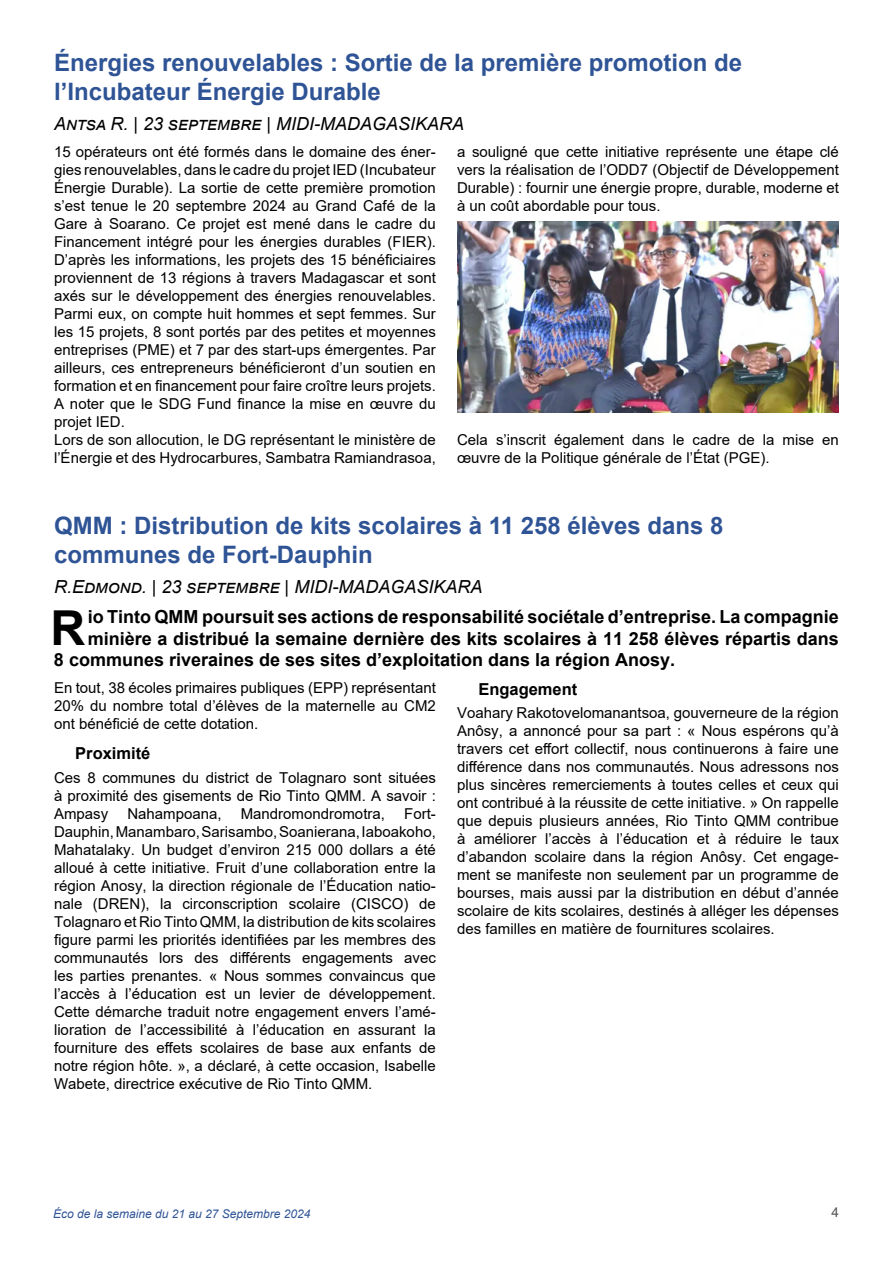
<style>
.page{position:relative;width:893px;height:1263px;background:#fff}
.page>*{position:absolute;margin:0;border:0;box-sizing:border-box;transform-origin:0 0}
.t1{font:700 48.15px "Arial";color:#000}
.t2{font:700 24px/28.8px "Arial";color:#2f5496}
.t3{font:700 18px "Arial";color:#000}
.t4{font:italic 18px "Arial";color:#000}
.t5{font:700 16.5px "Arial";color:#000}
.t6{font:15px/18px "Arial";color:#000;text-align:justify}
.t7{font:13.5px "Arial";color:#525252}
.t8{font:italic 12px "Arial";color:#2f5496}
</style>
<div class="page">
<img style="left:457px;top:222px;width:382px;height:190px">
<h2 class="t2" style="left:54px;top:49px;width:690px">Énergies renouvelables : Sortie de la première promotion de l’Incubateur Énergie Durable</h2>
<p class="t4" style="left:54px;top:112px;width:412px">Antsa R. | 23 septembre | MIDI-MADAGASIKARA</p>
<p class="t6" style="left:54px;top:143px;width:383px;text-align:left">15 opérateurs ont été formés dans le domaine des éner&shy;gies renouvelables, dans le cadre du projet IED (Incubateur Énergie Durable). La sortie de cette première promotion s’est tenue le 20 septembre 2024 au Grand Café de la Gare à Soarano. Ce projet est mené dans le cadre du Financement intégré pour les énergies durables (FIER).<br>D’après les informations, les projets des 15 bénéficiaires proviennent de 13 régions à travers Madagascar et sont axés sur le développement des énergies renouvelables.<br>Parmi eux, on compte huit hommes et sept femmes. Sur les 15 projets, 8 sont portés par des petites et moyennes entreprises (PME) et 7 par des start-ups émergentes. Par ailleurs, ces entrepreneurs bénéficieront d’un soutien en formation et en financement pour faire croître leurs projets.<br>A noter que le SDG Fund finance la mise en œuvre du projet IED.<br>Lors de son allocution, le DG représentant le ministère de l’Énergie et des Hydrocarbures, Sambatra Ramiandrasoa,</p>
<p class="t6" style="left:457px;top:143px;width:383px">a souligné que cette initiative représente une étape clé vers la réalisation de l’ODD7 (Objectif de Développement Durable) : fournir une énergie propre, durable, moderne et à un coût abordable pour tous.</p>
<p class="t6" style="left:457px;top:431px;width:383px">Cela s’inscrit également dans le cadre de la mise en œuvre de la Politique générale de l’État (PGE).</p>
<h2 class="t2" style="left:54px;top:512px;width:671px">QMM : Distribution de kits scolaires à 11 258 élèves dans 8 communes de Fort-Dauphin</h2>
<p class="t4" style="left:54px;top:575px;width:430px">R.Edmond. | 23 septembre | MIDI-MADAGASIKARA</p>
<h1 class="t1" style="left:50px;top:594px;width:36px">R</h1>
<p class="t3" style="left:88px;top:604px;width:753px">io Tinto QMM poursuit ses actions de responsabilité sociétale d’entreprise. La compagnie</p>
<p class="t3" style="left:88px;top:626px;width:753px">minière a distribué la semaine dernière des kits scolaires à 11 258 élèves répartis dans</p>
<p class="t3" style="left:54px;top:647px;width:623px">8 communes riveraines de ses sites d’exploitation dans la région Anosy.</p>
<p class="t6" style="left:54px;top:679px;width:383px">En tout, 38 écoles primaires publiques (EPP) représentant 20% du nombre total d’élèves de la maternelle au CM2 ont bénéficié de cette dotation.</p>
<p class="t5" style="left:75px;top:742px;width:77px">Proximité</p>
<p class="t6" style="left:54px;top:768px;width:383px">Ces 8 communes du district de Tolagnaro sont situées à proximité des gisements de Rio Tinto QMM. A savoir :<br>Ampasy</p>
<p class="t5" style="left:478px;top:677px;width:101px">Engagement</p>
<p class="t6" style="left:457px;top:704px;width:383px">Voahary Rakotovelomanantsoa, gouverneure de la région Anôsy, a annoncé pour sa part : « Nous espérons qu’à travers cet effort collectif, nous continuerons à faire une différence dans nos communautés. Nous adressons nos plus sincères remerciements à toutes celles et ceux qui ont contribué à la réussite de cette initiative. » On rappelle que depuis plusieurs années, Rio Tinto QMM contribue à améliorer l’accès à l’éducation et à réduire le taux d’abandon scolaire dans la région Anôsy. Cet engage&shy;ment se manifeste non seulement par un programme de bourses, mais aussi par la distribution en début d’année scolaire de kits scolaires, destinés à alléger les dépenses des familles en matière de fournitures scolaires.</p>
<p class="t6" style="left:54px;top:804px;width:383px;text-indent:350px">Fort-Dauphin, Manambaro, Sarisambo, Soanierana, Iaboakoho, Mahatalaky. Un budget d’environ 215 000 dollars a été alloué à cette initiative. Fruit d’une collaboration entre la région Anosy, la direction régionale de l’Éducation natio&shy;nale (DREN), la circonscription scolaire (CISCO) de Tolagnaro et Rio Tinto QMM, la distribution de kits scolaires figure parmi les priorités identifiées par les membres des communautés lors des différents engagements avec les parties prenantes. « Nous sommes convaincus que l’accès à l’éducation est un levier de développement.<br>Cette démarche traduit notre engagement envers l’amé&shy;lioration de l’accessibilité à l’éducation en assurant la fourniture des effets scolaires de base aux enfants de notre région hôte. », a déclaré, à cette occasion, Isabelle Wabete, directrice exécutive de Rio Tinto QMM.</p>
<p class="t6" style="left:127px;top:804px;width:96px">Nahampoana,</p>
<p class="t6" style="left:241px;top:804px;width:146px">Mandromondromotra,</p>
<p class="t8" style="left:53px;top:1205px;width:259px">Éco de la semaine du 21 au 27 Septembre 2024</p>
<p class="t7" style="left:831px;top:1203px;width:9px">4</p>
</div>
